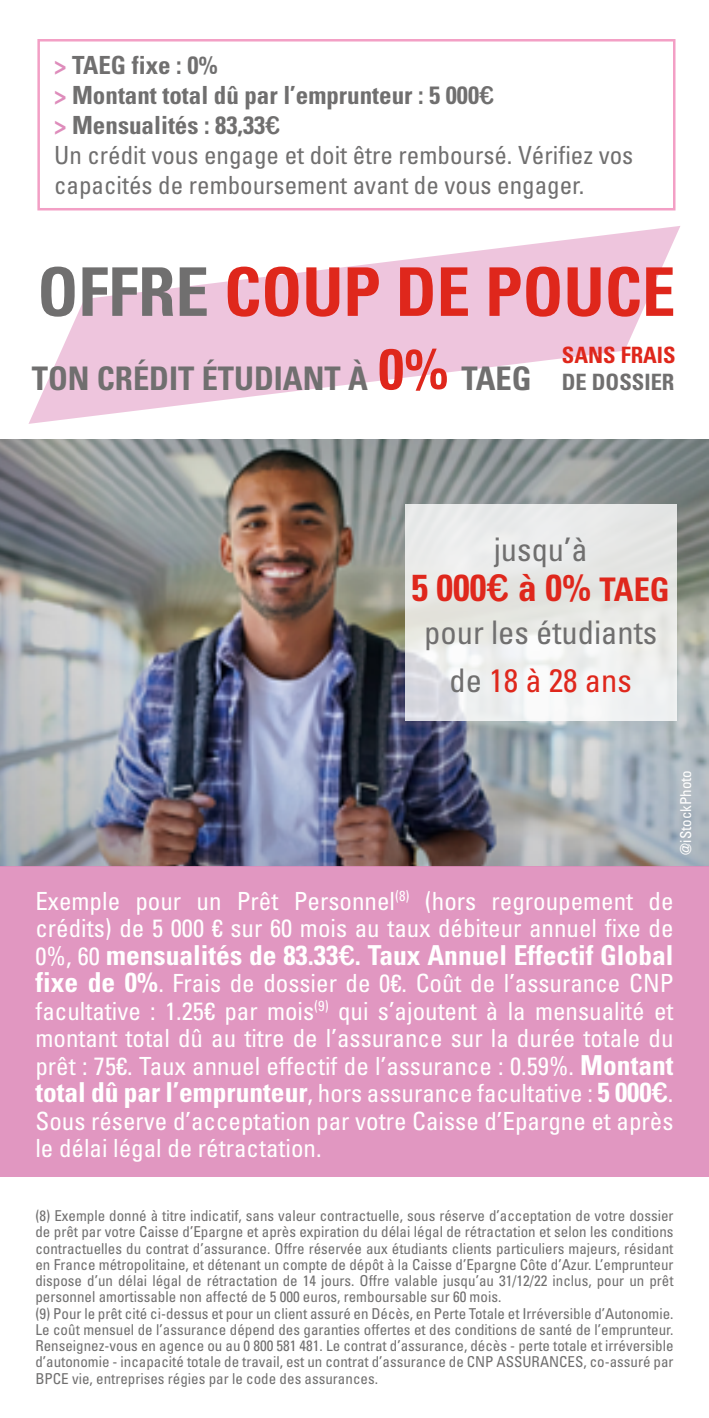
<style>
.page{position:relative;width:709px;height:1418px;background:#fff}
.page>*{position:absolute;margin:0;border:0;box-sizing:border-box;transform-origin:0 0}
.t1{font:700 condensed 67.25px "Univers";color:#df271c}
.t2{font:700 condensed 37.5px "Univers";color:#df271c}
.t3{font:700 condensed 32.5px "Univers";color:#706f6f}
.t4{font:condensed 32.5px/47.8px "Univers";color:#706f6f;text-align:center}
.t5{font:700 condensed 27.5px "Univers";color:#fff}
.t6{font:condensed 25px/27.5px "Univers";color:#fff}
.t7{font:condensed 25px/30px "Univers";color:#706f6f}
.t8{font:700 condensed 22.5px "Univers";color:#df271c}
.t9{font:condensed 15px/16.2px "Univers";color:#706f6f}
.t10{font:condensed 15px "Univers";color:#fff}
.s1{font-weight:700;color:#de8cbb}
.s2{font-weight:700}
.s3{font-family:"Arial Rounded MT Bold";font-stretch:normal}
.s4{color:#706f6f}
.s5{font-size:57.5px;color:#df271c}
.s6{font-size:22.5px}
.s7{font-family:"Arial Rounded MT Bold";font-weight:400;font-stretch:normal}
.s8{font-size:32.5px}
.s9{color:#df271c}
.s10{font-weight:400;font-size:25px}
.s11{font-weight:700;font-size:27.5px}
.s12{font-family:"Arial Rounded MT Bold";font-stretch:normal;font-size:27.5px}
</style>
<div class="page">
<img style="left:0;top:439px;width:709px;height:427px">
<svg style="left:28px;top:226px;width:652px;height:198px;fill:#eec5dd"></svg>
<div style="left:0;top:866px;width:709px;height:310px;background:#e197c1"></div>
<div style="left:37px;top:39px;width:638px;height:171px;border:2px solid #f39fc5"></div>
<svg style="left:405px;top:504px;width:271px;height:216px;fill:#eaebea"></svg>
<h3 class="t7" style="left:54px;top:49px;width:581px"><span class="s1">&gt;</span> <span class="s2">TAEG fixe : 0%<br></span><span class="s1">&gt;</span> <span class="s2">Montant total dû par l’emprunteur : 5 000</span><span class="s3">€<br></span><span class="s1">&gt;</span> <span class="s2">Mensualités : 83,33</span><span class="s3">€<br></span>Un crédit vous engage et doit être remboursé. Vérifiez vos capacités de remboursement avant de vous engager.</h3>
<h1 class="t1" style="left:37px;top:251px;width:639px"><span class="s4">OFFRE</span> COUP DE POUCE</h1>
<h3 class="t8" style="left:562px;top:341px;width:115px">SANS FRAIS</h3>
<h3 class="t3" style="left:32px;top:358px;width:644px">TON CRÉDIT ÉTUDIANT À <span class="s5">0%</span> TAEG <span class="s6">DE DOSSIER</span></h3>
<h3 class="t4" style="left:494px;top:525px;width:95px">jusqu’à</h3>
<h2 class="t2" style="left:411px;top:565px;width:260px">5 000<span class="s7">€</span> à 0% <span class="s8">TAEG</span></h2>
<h3 class="t4" style="left:424px;top:608px;width:234px">pour les étudiants de <span class="s9">18 à 28 ans</span></h3>
<p class="t10" style="left:676px;top:854px;width:86px;rotate:-90deg">@iStockPhoto</p>
<h3 class="t6" style="left:35px;top:886px;width:639px">Exemple pour un Prêt Personnel<sup>(8)</sup> (hors regroupement de crédits) de 5 000 € sur 60 mois au taux débiteur annuel fixe de</h3>
<h3 class="t5" style="left:35px;top:937px;width:639px"><span class="s10">0%, 60</span> mensualités de 83.33<span class="s7">€</span>. Taux Annuel Effectif Global</h3>
<p class="t6" style="left:35px;top:969px;width:639px;text-align:justify"><span class="s11">fixe de 0%</span>. Frais de dossier de 0€. Coût de l’assurance CNP facultative : 1.25€ par mois<sup>(9)</sup> qui s’ajoutent à la mensualité et montant total dû au titre de l’assurance sur la durée totale du prêt : 75€. Taux annuel effectif de l’assurance : 0.59%. <span class="s11">Montant total dû par l’emprunteur</span>, hors assurance facultative : <span class="s11">5 000</span><span class="s12">€</span>.<br>Sous réserve d’acceptation par votre Caisse d’Epargne et après le délai légal de rétractation.</p>
<p class="t9" style="left:35px;top:1207px;width:639px">(8) Exemple donné à titre indicatif, sans valeur contractuelle, sous réserve d’acceptation de votre dossier de prêt par votre Caisse d’Epargne et après expiration du délai légal de rétractation et selon les conditions contractuelles du contrat d’assurance. Offre réservée aux étudiants clients particuliers majeurs, résidant en France métropolitaine, et détenant un compte de dépôt à la Caisse d’Epargne Côte d’Azur. L’emprunteur dispose d’un délai légal de rétractation de 14 jours. Offre valable jusqu’au 31/12/22 inclus, pour un prêt personnel amortissable non affecté de 5 000 euros, remboursable sur 60 mois.<br>(9) Pour le prêt cité ci-dessus et pour un client assuré en Décès, en Perte Totale et Irréversible d’Autonomie.<br>Le coût mensuel de l’assurance dépend des garanties offertes et des conditions de santé de l’emprunteur.<br>Renseignez-vous en agence ou au 0 800 581 481. Le contrat d’assurance, décès - perte totale et irréversible d’autonomie - incapacité totale de travail, est un contrat d’assurance de CNP ASSURANCES, co-assuré par BPCE vie, entreprises régies par le code des assurances.</p>
</div>
